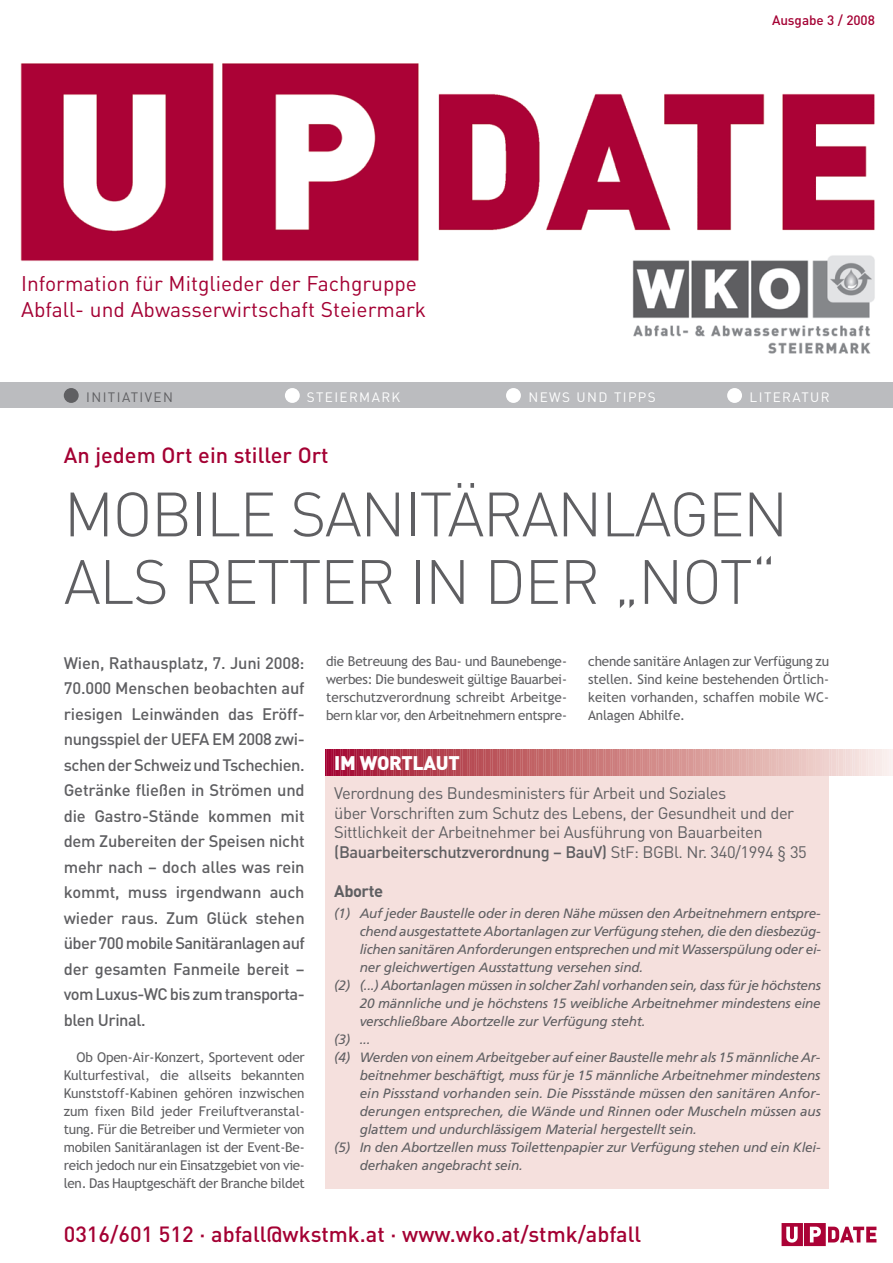
<style>
.page{position:relative;width:893px;height:1263px;background:#fff}
.page>*{position:absolute;margin:0;border:0;box-sizing:border-box;transform-origin:0 0}
.t1{font:300 61.5px/67.5px "DIN";letter-spacing:-.025em;color:#5f5f62}
.t2{font:500 21.75px "DIN";color:#a40133}
.t3{font:21px/25.2px "DIN";color:#a40133}
.t4{font:900 19.5px "DIN";letter-spacing:-.015em;color:#fff}
.t5{font:500 16.5px/25.5px "DIN";letter-spacing:-.035em;color:#5f5f62;text-align:justify}
.t6{font:16.5px/19.5px "DIN";letter-spacing:-.025em;color:#5f5f62}
.t7{font:700 16.5px "DIN";letter-spacing:-.025em;color:#5f5f62}
.t8{font:italic 13.5px "Frutiger";letter-spacing:-.015em;color:#5f5f62}
.t9{font:13.5px/18px "Trebuchet MS";letter-spacing:-.02em;color:#5f5f62;text-align:justify}
.t10{font:13.5px "DIN";letter-spacing:.105em;color:#fff}
.t11{font:500 13.5px "DIN";letter-spacing:-.005em;color:#a40133}
.t12{font:13.5px "DIN";letter-spacing:.105em;color:#5f5f62}
.s1{font-weight:500}
</style>
<div class="page">
<img style="left:20px;top:63px;width:855px;height:198px">
<div style="left:0;top:383px;width:893px;height:25px;background:#bbbcbf"></div>
<div style="left:64px;top:388px;width:15px;height:15px;background:#5f5f62;border-radius:50%"></div>
<div style="left:285px;top:388px;width:15px;height:15px;background:#fff;border-radius:50%"></div>
<div style="left:506px;top:388px;width:15px;height:15px;background:#fff;border-radius:50%"></div>
<div style="left:727px;top:388px;width:15px;height:15px;background:#fff;border-radius:50%"></div>
<img style="left:627px;top:253px;width:248px;height:101px">
<img style="left:781px;top:1223px;width:96px;height:24px">
<div style="left:326px;top:750px;width:503px;height:438px;background:#f5e0dd"></div>
<svg style="left:326px;top:750px;width:567px;height:25px;background:#ce8086"></svg>
<h3 class="t3" style="left:21px;top:272px;width:406px">Information für Mitglieder der Fachgruppe<br>Abfall- und Abwasserwirtschaft Steiermark</h3>
<p class="t11" style="left:772px;top:12px;width:104px">Ausgabe 3 / 2008</p>
<p class="t12" style="left:86px;top:389px;width:88px">INITIATIVEN</p>
<p class="t10" style="left:307px;top:389px;width:95px">STEIERMARK</p>
<p class="t10" style="left:528px;top:389px;width:129px">NEWS UND TIPPS</p>
<p class="t10" style="left:750px;top:389px;width:82px">LITERATUR</p>
<h2 class="t2" style="left:64px;top:443px;width:266px">An jedem Ort ein stiller Ort</h2>
<h1 class="t1" style="left:64px;top:481px;width:726px">MOBILE SANITÄRANLAGEN<br>ALS RETTER IN DER „NOT“</h1>
<p class="t5" style="left:64px;top:650px;width:243px">Wien, Rathausplatz, 7. Juni 2008:<br>70.000 Menschen beobachten auf riesigen Leinwänden das Eröff&shy;nungsspiel der UEFA EM 2008 zwi&shy;schen der Schweiz und Tschechien.<br>Getränke fließen in Strömen und die Gastro-Stände kommen mit dem Zubereiten der Speisen nicht mehr nach – doch alles was rein kommt, muss irgendwann auch wieder raus. Zum Glück stehen über 700 mobile Sanitäranlagen auf der gesamten Fanmeile bereit – vom Luxus-WC bis zum transporta&shy;blen Urinal.</p>
<p class="t9" style="left:64px;top:1048px;width:243px;text-indent:13px">Ob Open-Air-Konzert, Sportevent oder Kulturfestival, die allseits bekannten Kunststoff-Kabinen gehören inzwischen zum fixen Bild jeder Freiluftveranstal&shy;tung. Für die Betreiber und Vermieter von mobilen Sanitäranlagen ist der Event-Be&shy;reich jedoch nur ein Einsatzgebiet von vie&shy;len. Das Hauptgeschäft der Branche bildet</p>
<p class="t9" style="left:326px;top:652px;width:242px">die Betreuung des Bau- und Baunebenge&shy;werbes: Die bundesweit gültige Bauarbei&shy;terschutzverordnung schreibt Arbeitge&shy;bern klar vor, den Arbeitnehmern entspre-</p>
<p class="t9" style="left:588px;top:652px;width:242px">chende sanitäre Anlagen zur Verfügung zu stellen. Sind keine bestehenden Örtlich&shy;keiten vorhanden, schaffen mobile WC-Anlagen Abhilfe.</p>
<h3 class="t4" style="left:334px;top:752px;width:127px">IM WORTLAUT</h3>
<p class="t6" style="left:334px;top:784px;width:474px">Verordnung des Bundesministers für Arbeit und Soziales<br>über Vorschriften zum Schutz des Lebens, der Gesundheit und der Sittlichkeit der Arbeitnehmer bei Ausführung von Bauarbeiten <span class="s1">(Bauarbeiterschutzverordnung – BauV)</span> StF: BGBl. Nr. 340/1994 § 35</p>
<p class="t7" style="left:334px;top:881px;width:50px">Aborte</p>
<p class="t8" style="left:334px;top:908px;width:488px">(1) Auf jeder Baustelle oder in deren Nähe müssen den Arbeitnehmern entspre-</p>
<p class="t8" style="left:360px;top:926px;width:462px">chend ausgestattete Abortanlagen zur Verfügung stehen, die den diesbezüg-</p>
<p class="t8" style="left:360px;top:944px;width:463px">lichen sanitären Anforderungen entsprechen und mit Wasserspülung oder ei-</p>
<p class="t8" style="left:360px;top:962px;width:285px">ner gleichwertigen Ausstattung versehen sind.</p>
<p class="t8" style="left:334px;top:980px;width:488px">(2) (...) Abortanlagen müssen in solcher Zahl vorhanden sein, dass für je höchstens</p>
<p class="t8" style="left:360px;top:998px;width:462px">20 männliche und je höchstens 15 weibliche Arbeitnehmer mindestens eine</p>
<p class="t8" style="left:360px;top:1016px;width:287px">verschließbare Abortzelle zur Verfügung steht.</p>
<p class="t8" style="left:334px;top:1034px;width:38px">(3) ...</p>
<p class="t8" style="left:334px;top:1052px;width:487px">(4) Werden von einem Arbeitgeber auf einer Baustelle mehr als 15 männliche Ar-</p>
<p class="t8" style="left:360px;top:1070px;width:462px">beitnehmer beschäftigt, muss für je 15 männliche Arbeitnehmer mindestens</p>
<p class="t8" style="left:360px;top:1088px;width:462px">ein Pissstand vorhanden sein. Die Pissstände müssen den sanitären Anfor-</p>
<p class="t8" style="left:360px;top:1106px;width:463px">derungen entsprechen, die Wände und Rinnen oder Muscheln müssen aus</p>
<p class="t8" style="left:360px;top:1124px;width:339px">glattem und undurchlässigem Material hergestellt sein.</p>
<p class="t8" style="left:334px;top:1142px;width:488px">(5) In den Abortzellen muss Toilettenpapier zur Verfügung stehen und ein Klei-</p>
<p class="t8" style="left:360px;top:1160px;width:165px">derhaken angebracht sein.</p>
<h2 class="t2" style="left:64px;top:1221px;width:579px">0316/601 512 · abfall@wkstmk.at · www.wko.at/stmk/abfall</h2>
</div>
